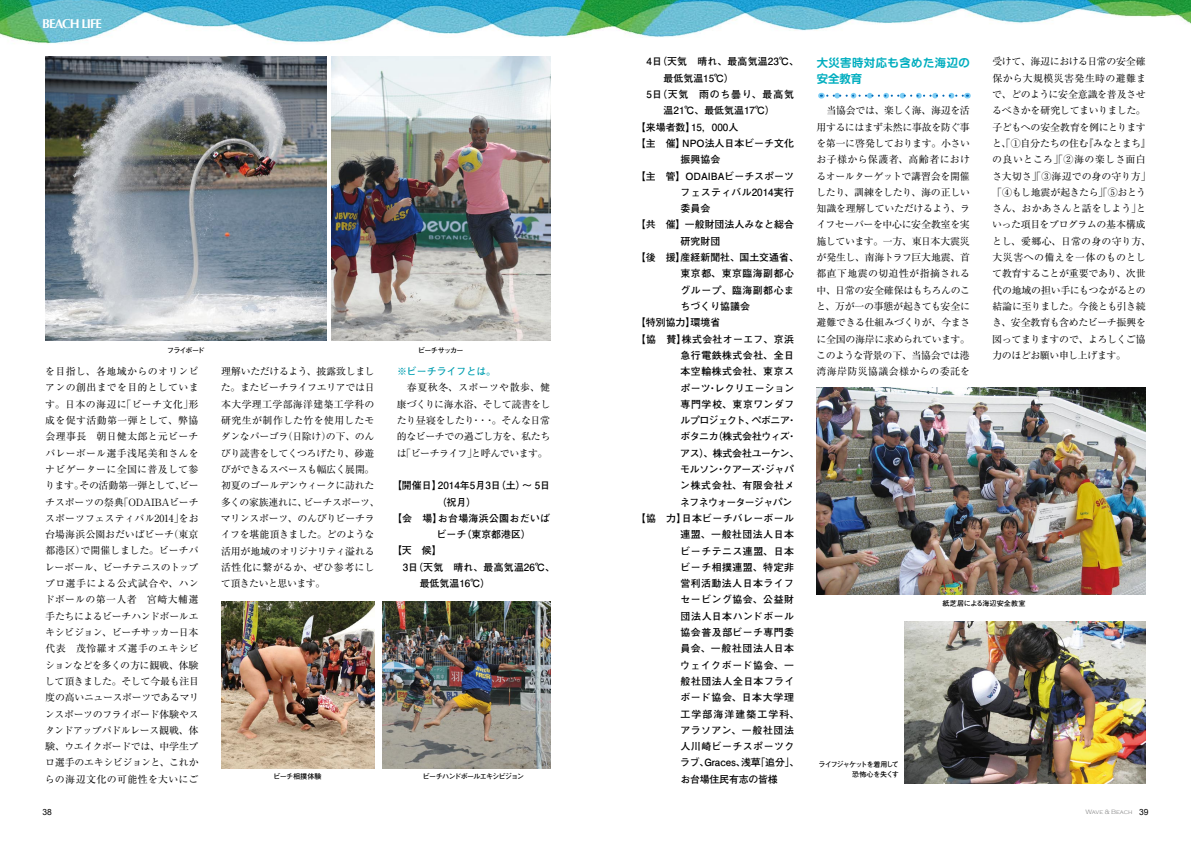
<style>
.page{position:relative;width:1191px;height:842px;background:#fff}
.page>*{position:absolute;margin:0;border:0;box-sizing:border-box;transform-origin:0 0}
.t1{font:700 12.8px "Optima";letter-spacing:-.075em;color:#fff}
.t2{font:700 11.3px/16.3px "Shin M Go Pro De";letter-spacing:.04em;color:#00aebf}
.t3{font:9.9px/16.3px "Ryumin Pro";letter-spacing:-.025em;color:#000;text-align:justify}
.t4{font:700 9.9px "Futo Go B101 Pro";letter-spacing:.03em;color:#000}
.t5{font:700 9.9px "Futo Go B101 Pro";color:#000}
.t6{font:700 9.9px "Futo Go B101 Pro";letter-spacing:.05em;color:#000}
.t7{font:700 9.9px "Futo Go B101 Pro";letter-spacing:.055em;color:#000}
.t8{font:700 9.9px "Futo Go B101 Pro";letter-spacing:-.015em;color:#000}
.t9{font:700 9.9px "Futo Go B101 Pro";letter-spacing:.08em;color:#000}
.t10{font:700 9.9px "Futo Go B101 Pro";letter-spacing:-.05em;color:#000}
.t11{font:700 9.9px "Futo Go B101 Pro";letter-spacing:-.045em;color:#000}
.t12{font:700 9.9px "Futo Go B101 Pro";letter-spacing:-.035em;color:#000}
.t13{font:700 9.9px "Futo Go B101 Pro";letter-spacing:-.04em;color:#000}
.t14{font:700 9.9px "Futo Go B101 Pro";letter-spacing:-.065em;color:#000}
.t15{font:700 9.9px "Futo Go B101 Pro";letter-spacing:.06em;color:#000}
.t16{font:700 9.9px "Futo Go B101 Pro";letter-spacing:.07em;color:#000}
.t17{font:700 9.9px "Futo Go B101 Pro";letter-spacing:.065em;color:#000}
.t18{font:700 9.9px "Futo Go B101 Pro";letter-spacing:.11em;color:#000}
.t19{font:700 9.9px "Futo Go B101 Pro";color:#009fb1}
.t20{font:700 9.9px "Futo Go B101 Pro";letter-spacing:-.02em;color:#000}
.t21{font:8.5px "Arial";color:#000}
.t22{font:700 7.1px "Futo Go B101 Pro";letter-spacing:-.1em;color:#000}
.t23{font:700 7.1px/9.9px "Futo Go B101 Pro";letter-spacing:-.12em;color:#000;text-align:right}
.t24{font:700 7.1px "Futo Go B101 Pro";color:#000}
.t25{font:700 7.1px "Futo Go B101 Pro";letter-spacing:-.025em;color:#000}
.t26{font:300 6.4px "Copperplate Gothic";color:#898989}
.s1{font-family:"Arial";font-weight:400;font-size:8.5px;color:#000}
</style>
<div class="page">
<img style="left:0;top:0;width:1191px;height:44px">
<img style="left:904px;top:622px;width:241px;height:162px">
<svg style="left:821px;top:93px;width:147px;height:6px"></svg>
<img style="left:816px;top:387px;width:329px;height:207px">
<img style="left:45px;top:57px;width:282px;height:283px">
<img style="left:331px;top:57px;width:219px;height:283px">
<img style="left:221px;top:601px;width:153px;height:167px">
<img style="left:383px;top:601px;width:167px;height:167px">
<p class="t1" style="left:42px;top:16px;width:61px">BEACH LIFE</p>
<p class="t22" style="left:167px;top:345px;width:39px">フライボード</p>
<p class="t22" style="left:418px;top:345px;width:47px">ビーチサッカー</p>
<p class="t3" style="left:45px;top:363px;width:156px">を目指し、各地域からのオリンピアンの創出までを目的としています。日本の海辺に「ビーチ文化」形成を促す活動第一弾として、弊協会理事長　朝日健太郎と元ビーチバレーボール選手浅尾美和さんをナビゲーターに全国に普及して参ります。その活動第一弾として、ビーチスポーツの祭典「ODAIBAビーチスポーツフェスティバル2014」をお台場海浜公園おだいばビーチ（東京都港区）で開催しました。ビーチバレーボール、ビーチテニスのトッププロ選手による公式試合や、ハンドボールの第一人者　宮﨑大輔選手たちによるビーチハンドボールエキシビジョン、ビーチサッカー日本代表　茂怜羅オズ選手のエキシビションなどを多くの方に観戦、体験して頂きました。そして今最も注目度の高いニュースポーツであるマリンスポーツのフライボード体験やスタンドアップパドルレース観戦、体験、ウエイクボードでは、中学生プロ選手のエキシビジョンと、これからの海辺文化の可能性を大いにご</p>
<p class="t3" style="left:221px;top:363px;width:160px;text-align:left">理解いただけるよう、披露致しました。またビーチライフエリアでは日本大学理工学部海洋建築工学科の研究生が制作した竹を使用したモダンなパーゴラ（日除け）の下、のんびり読書をしてくつろげたり、砂遊びができるスペースも幅広く展開。初夏のゴールデンウィークに訪れた多くの家族連れに、ビーチスポーツ、マリンスポーツ、のんびりビーチライフを堪能頂きました。どのような活用が地域のオリジナリティ溢れる活性化に繋がるか、ぜひ参考にして頂きたいと思います。</p>
<p class="t19" style="left:397px;top:363px;width:101px">※ビーチライフとは。</p>
<p class="t3" style="left:397px;top:379px;width:155px;text-indent:10px">春夏秋冬、スポーツや散歩、健康づくりに海水浴、そして読書をしたり昼寝をしたり・・・。そんな日常的なビーチでの過ごし方を、私たちは「ビーチライフ」と呼んでいます。</p>
<p class="t5" style="left:392px;top:478px;width:160px">【開催日】2014年5月3日（土）～ 5日</p>
<p class="t4" style="left:437px;top:494px;width:41px">（祝月）</p>
<p class="t4" style="left:392px;top:510px;width:160px">【会　場】お台場海浜公園おだいば</p>
<p class="t5" style="left:437px;top:526px;width:96px">ビーチ（東京都港区）</p>
<p class="t4" style="left:392px;top:543px;width:51px">【天　候】</p>
<p class="t4" style="left:403px;top:559px;width:154px">3日（天気　晴れ、最高気温26℃、</p>
<p class="t4" style="left:420px;top:575px;width:72px">最低気温16℃）</p>
<p class="t25" style="left:273px;top:771px;width:50px">ビーチ相撲体験</p>
<p class="t22" style="left:423px;top:771px;width:103px">ビーチハンドボールエキシビジョン</p>
<p class="t4" style="left:646px;top:54px;width:154px">4日（天気　晴れ、最高気温23℃、</p>
<p class="t4" style="left:663px;top:70px;width:72px">最低気温15℃）</p>
<p class="t9" style="left:646px;top:86px;width:149px">5日（天気　雨のち曇り、最高気</p>
<p class="t5" style="left:663px;top:103px;width:113px">温21℃、最低気温17℃）</p>
<p class="t5" style="left:636px;top:119px;width:104px">【来場者数】15，000人</p>
<p class="t5" style="left:636px;top:135px;width:160px">【主　催】NPO法人日本ビーチ文化</p>
<p class="t4" style="left:680px;top:152px;width:41px">振興協会</p>
<p class="t5" style="left:636px;top:168px;width:159px">【主　管】ODAIBAビーチスポーツ</p>
<p class="t4" style="left:680px;top:184px;width:115px">フェスティバル2014実行</p>
<p class="t4" style="left:680px;top:200px;width:31px">委員会</p>
<p class="t5" style="left:636px;top:217px;width:160px">【共　催】一般財団法人みなと総合</p>
<p class="t4" style="left:680px;top:233px;width:41px">研究財団</p>
<p class="t5" style="left:636px;top:249px;width:164px">【後　援】産経新聞社、国土交通省、</p>
<p class="t6" style="left:680px;top:266px;width:115px">東京都、東京臨海副都心</p>
<p class="t6" style="left:680px;top:282px;width:115px">グループ、臨海副都心ま</p>
<p class="t5" style="left:680px;top:298px;width:71px">ちづくり協議会</p>
<p class="t4" style="left:636px;top:315px;width:86px">【特別協力】環境省</p>
<p class="t4" style="left:636px;top:331px;width:160px">【協　賛】株式会社オーエフ、京浜</p>
<p class="t6" style="left:680px;top:347px;width:115px">急行電鉄株式会社、全日</p>
<p class="t6" style="left:680px;top:364px;width:115px">本空輸株式会社、東京ス</p>
<p class="t4" style="left:680px;top:380px;width:115px">ポーツ・レクリエーション</p>
<p class="t15" style="left:680px;top:396px;width:115px">専門学校、東京ワンダフ</p>
<p class="t10" style="left:680px;top:412px;width:118px">ルプロジェクト、ペボニア・</p>
<p class="t11" style="left:680px;top:429px;width:118px">ボタニカ（株式会社ウィズ・</p>
<p class="t12" style="left:680px;top:445px;width:120px">アス）、株式会社ユーケン、</p>
<p class="t13" style="left:680px;top:461px;width:115px">モルソン・クアーズ・ジャパ</p>
<p class="t16" style="left:680px;top:478px;width:116px">ン株式会社、有限会社メ</p>
<p class="t14" style="left:680px;top:494px;width:114px">ネフネウォータージャパン</p>
<p class="t4" style="left:636px;top:510px;width:160px">【協　力】日本ビーチバレーボール</p>
<p class="t6" style="left:680px;top:527px;width:115px">連盟、一般社団法人日本</p>
<p class="t6" style="left:680px;top:543px;width:115px">ビーチテニス連盟、日本</p>
<p class="t6" style="left:680px;top:559px;width:115px">ビーチ相撲連盟、特定非</p>
<p class="t4" style="left:680px;top:575px;width:115px">営利活動法人日本ライフ</p>
<p class="t6" style="left:680px;top:592px;width:115px">セービング協会、公益財</p>
<p class="t4" style="left:680px;top:608px;width:115px">団法人日本ハンドボール</p>
<p class="t4" style="left:680px;top:624px;width:115px">協会普及部ビーチ専門委</p>
<p class="t7" style="left:680px;top:641px;width:115px">員会、一般社団法人日本</p>
<p class="t6" style="left:680px;top:657px;width:115px">ウェイクボード協会、一</p>
<p class="t6" style="left:680px;top:673px;width:115px">般社団法人全日本フライ</p>
<p class="t17" style="left:680px;top:690px;width:115px">ボード協会、日本大学理</p>
<p class="t18" style="left:680px;top:706px;width:120px">工学部海洋建築工学科、</p>
<p class="t7" style="left:680px;top:722px;width:115px">アラソアン、一般社団法</p>
<p class="t4" style="left:680px;top:738px;width:115px">人川崎ビーチスポーツク</p>
<p class="t8" style="left:680px;top:755px;width:120px">ラブ、Graces、浅草「追分」、</p>
<p class="t20" style="left:680px;top:771px;width:99px">お台場住民有志の皆様</p>
<p class="t2" style="left:816px;top:53px;width:155px">大災害時対応も含めた海辺の安全教育</p>
<p class="t3" style="left:816px;top:102px;width:155px;text-indent:10px">当協会では、楽しく海、海辺を活用するにはまず未然に事故を防ぐ事を第一に啓発しております。小さいお子様から保護者、高齢者におけるオールターゲットで講習会を開催したり、訓練をしたり、海の正しい知識を理解していただけるよう、ライフセーバーを中心に安全教室を実施しています。一方、東日本大震災が発生し、南海トラフ巨大地震、首都直下地震の切迫性が指摘される中、日常の安全確保はもちろんのこと、万が一の事態が起きても安全に避難できる仕組みづくりが、今まさに全国の海岸に求められています。このような背景の下、当協会では港湾海岸防災協議会様からの委託を</p>
<p class="t3" style="left:992px;top:53px;width:160px;text-align:left">受けて、海辺における日常の安全確保から大規模災害発生時の避難まで、どのように安全意識を普及させるべきかを研究してまいりました。子どもへの安全教育を例にとりますと、「①自分たちの住む『みなとまち』の良いところ」「②海の楽しさ面白さ大切さ」「③海辺での身の守り方」「④もし地震が起きたら」「⑤おとうさん、おかあさんと話をしよう」といった項目をプログラムの基本構成とし、愛郷心、日常の身の守り方、大災害への備えを一体のものとして教育することが重要であり、次世代の地域の担い手にもつながるとの結論に至りました。今後とも引き続き、安全教育も含めたビーチ振興を図ってまりますので、よろしくご協力のほどお願い申し上げます。</p>
<p class="t24" style="left:942px;top:598px;width:84px">紙芝居による海辺安全教室</p>
<p class="t23" style="left:818px;top:759px;width:82px">ライフジャケットを着用して恐怖心を失くす</p>
<p class="t21" style="left:43px;top:807px;width:11px">38</p>
<p class="t26" style="left:1085px;top:809px;width:64px">Wave &amp; Beach <span class="s1">39</span></p>
</div>
